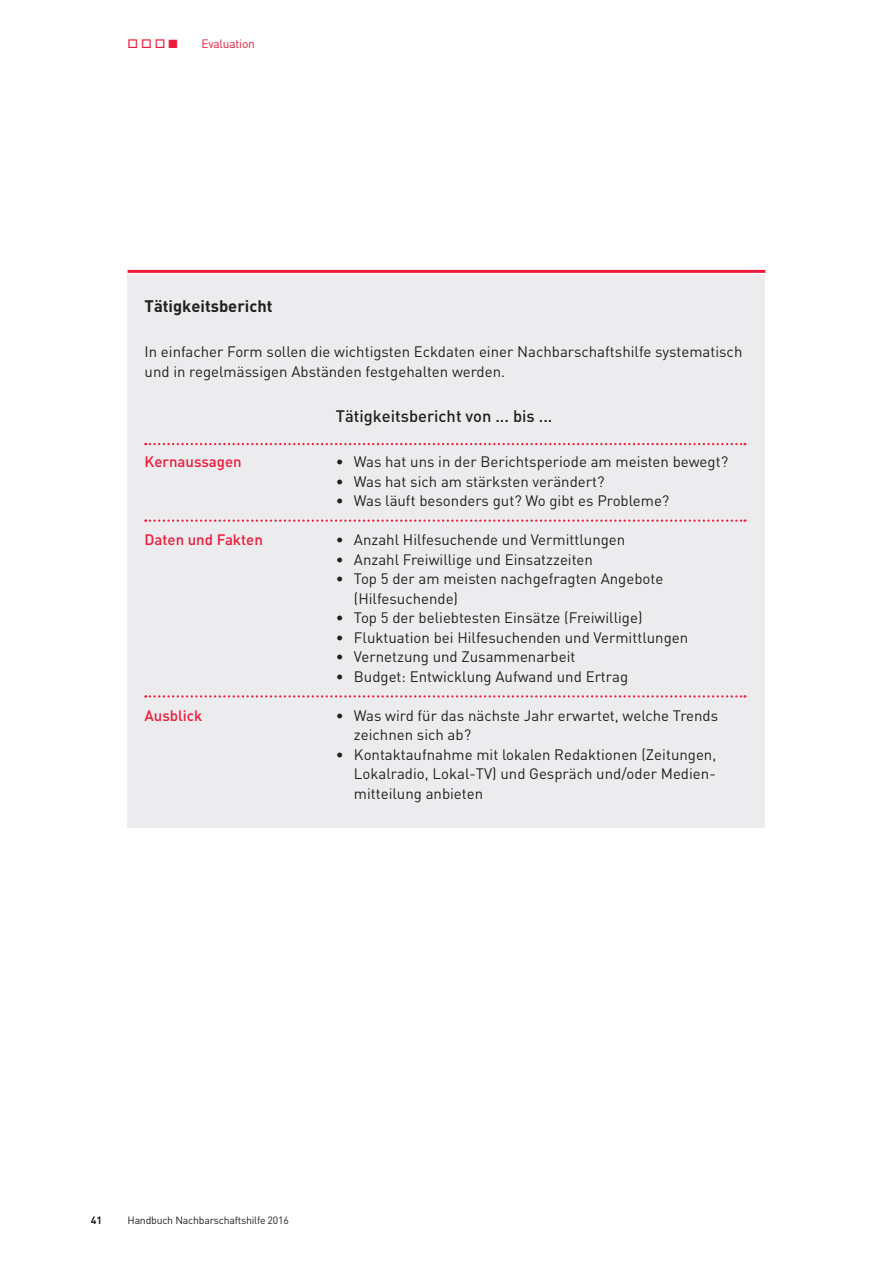
<style>
.page{position:relative;width:893px;height:1263px;background:#fff}
.page>*{position:absolute;margin:0;border:0;box-sizing:border-box;transform-origin:0 0}
.t1{font:500 16.5px "DIN";color:#231f20}
.t2{font:700 16.5px "DIN";color:#231f20}
.t3{font:15px/19.5px "DIN";color:#231f20}
.t4{font:500 15px "DIN";color:#ed1a3a}
.t5{font:12px "DIN";letter-spacing:-.02em;color:#ed1a3a}
.t6{font:12px "Wingdings";color:#ed1a3a}
.t7{font:10.5px "DIN";letter-spacing:-.02em;color:#231f20}
.t8{font:700 10.5px "DIN";color:#231f20}
</style>
<div class="page">
<div style="left:128px;top:275px;width:637px;height:553px;background:#ececee"></div>
<hr style="left:128px;top:270px;width:637px;height:3px;background:#ed1a3a">
<svg style="left:145px;top:443px;width:600px;height:2px"></svg>
<svg style="left:145px;top:519px;width:600px;height:3px"></svg>
<svg style="left:145px;top:695px;width:600px;height:2px"></svg>
<p class="t6" style="left:128px;top:37px;width:52px">□□□■</p>
<p class="t5" style="left:202px;top:37px;width:55px">Evaluation</p>
<p class="t2" style="left:145px;top:295px;width:129px">Tätigkeitsbericht</p>
<p class="t3" style="left:145px;top:342px;width:599px">In einfacher Form sollen die wichtigsten Eckdaten einer Nachbarschaftshilfe systematisch und in regelmässigen Abständen festgehalten werden.</p>
<p class="t1" style="left:336px;top:405px;width:218px">Tätigkeitsbericht von ... bis ...</p>
<p class="t3" style="left:336px;top:452px;width:394px">• Was hat uns in der Berichtsperiode am meisten bewegt?</p>
<p class="t3" style="left:336px;top:472px;width:270px">• Was hat sich am stärksten verändert?</p>
<p class="t3" style="left:336px;top:491px;width:335px">• Was läuft besonders gut? Wo gibt es Probleme?</p>
<p class="t3" style="left:336px;top:530px;width:291px">• Anzahl Hilfesuchende und Vermittlungen</p>
<p class="t3" style="left:336px;top:550px;width:259px">• Anzahl Freiwillige und Einsatzzeiten</p>
<p class="t3" style="left:354px;top:569px;width:311px;text-indent:-18px">• Top 5 der am meisten nachgefragten Angebote (Hilfesuchende)</p>
<p class="t3" style="left:336px;top:608px;width:308px">• Top 5 der beliebtesten Einsätze (Freiwillige)</p>
<p class="t3" style="left:336px;top:628px;width:354px">• Fluktuation bei Hilfesuchenden und Vermittlungen</p>
<p class="t3" style="left:336px;top:647px;width:241px">• Vernetzung und Zusammenarbeit</p>
<p class="t3" style="left:336px;top:667px;width:294px">• Budget: Entwicklung Aufwand und Ertrag</p>
<p class="t3" style="left:354px;top:706px;width:366px;text-indent:-18px">• Was wird für das nächste Jahr erwartet, welche Trends zeichnen sich ab?</p>
<p class="t3" style="left:354px;top:745px;width:364px;text-align:justify;text-indent:-18px">• Kontaktaufnahme mit lokalen Redaktionen (Zeitungen, Lokalradio, Lokal-TV) und Gespräch und/oder Medien&shy;mitteilung anbieten</p>
<p class="t4" style="left:145px;top:452px;width:99px">Kernaussagen</p>
<p class="t4" style="left:145px;top:530px;width:120px">Daten und Fakten</p>
<p class="t4" style="left:145px;top:705px;width:59px">Ausblick</p>
<p class="t8" style="left:91px;top:1213px;width:13px">41</p>
<p class="t7" style="left:128px;top:1214px;width:163px">Handbuch Nachbarschaftshilfe 2016</p>
</div>
